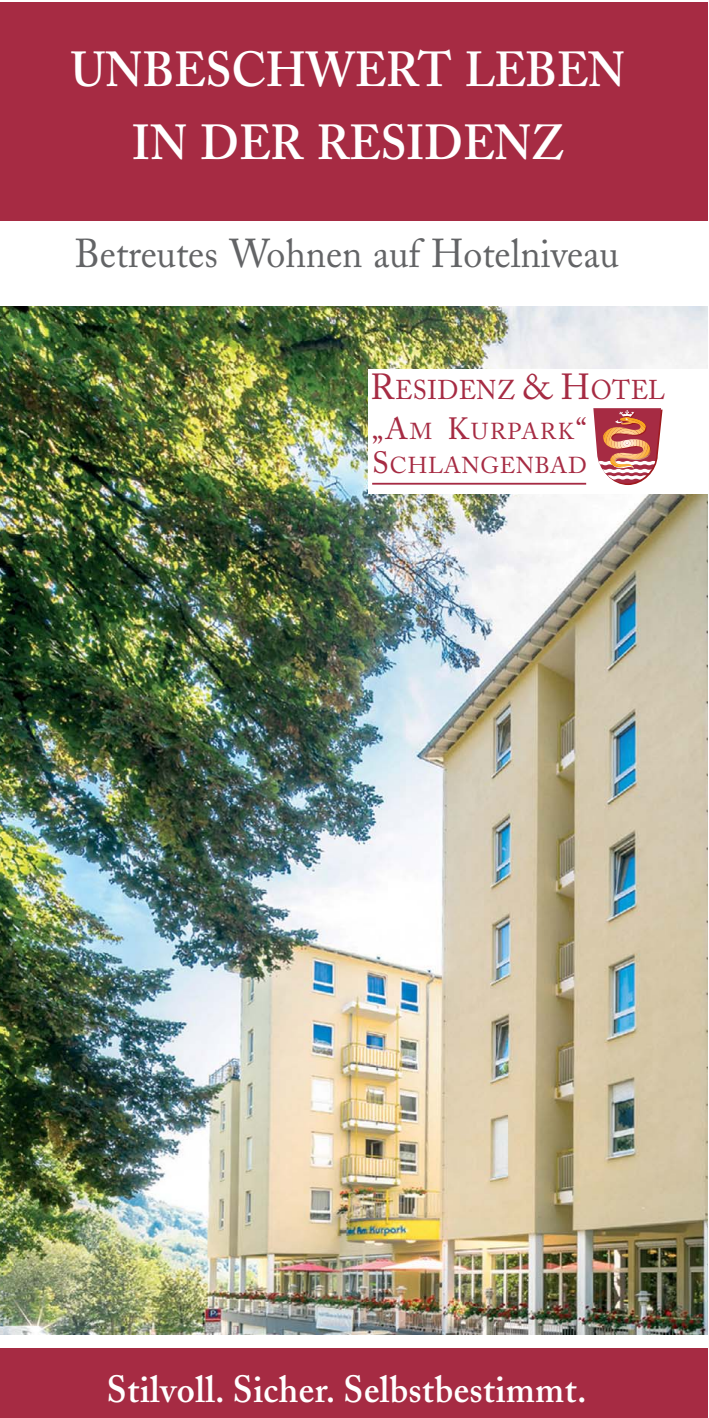
<style>
.page{position:relative;width:709px;height:1418px;background:#fff}
.page>*{position:absolute;margin:0;border:0;box-sizing:border-box;transform-origin:0 0}
.t1{font:600 48.75px/72.5px "Adobe Caslon";color:#fff;text-align:center;scale:.95 1}
.t2{font:40px "Adobe Caslon";color:#636466;scale:.95 1}
.t3{font:600 37.5px "Adobe Caslon";letter-spacing:.015em;color:#fff;scale:.95 1}
.t4{font:27px "Adobe Caslon";letter-spacing:.02em;color:#a62b43;scale:.95 1}
.t5{font:23px/34.8px "Adobe Caslon";letter-spacing:.035em;color:#a62b43}
.s1{font-size:36px}
.s2{font-size:30.5px}
</style>
<div class="page">
<div style="left:0;top:2px;width:708px;height:219px;background:#a62b43"></div>
<div style="left:0;top:1348px;width:708px;height:69px;background:#a62b43"></div>
<img style="left:0;top:306px;width:708px;height:1027px">
<div style="left:368px;top:370px;width:340px;height:124px;background:#fff"></div>
<hr style="left:372px;top:483px;width:214px;height:1px;background:#a62b43">
<svg style="left:593px;top:408px;width:69px;height:77px"></svg>
<h1 class="t1" style="left:71px;top:40px;width:585px">UNBESCHWERT LEBEN<br>IN DER RESIDENZ</h1>
<p class="t2" style="left:75px;top:238px;width:574px">Betreutes Wohnen auf Hotelniveau</p>
<p class="t4" style="left:370px;top:379px;width:311px"><span class="s1">R</span>ESIDENZ <span class="s1">&amp; H</span>OTEL</p>
<p class="t5" style="left:372px;top:416px;width:216px"><span class="s2">„A</span>M <span class="s2">K</span>URPARK<span class="s2">“<br>S</span>CHLANGENBAD</p>
<p class="t3" style="left:107px;top:1373px;width:506px">Stilvoll. Sicher. Selbstbestimmt.</p>
</div>
